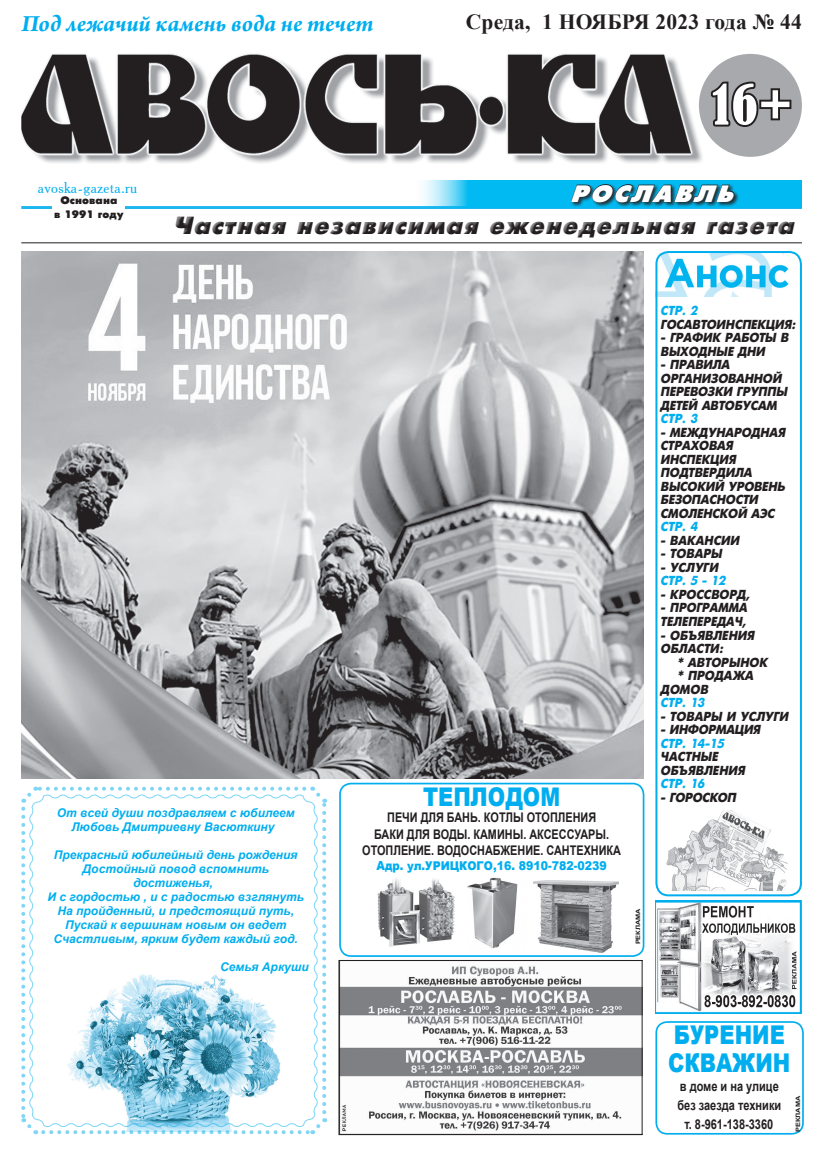
<style>
.page{position:relative;width:823px;height:1163px;background:#fff}
.page>*{position:absolute;margin:0;border:0;box-sizing:border-box;transform-origin:0 0}
.t1{font:condensed 51.8px "Bernard";color:#fff}
.t2{font:900 25.8px "Arial";color:#00aeef;scale:.81 1}
.t3{font:900 25.7px "Arial";color:#00aeef;scale:.82 1}
.t4{font:italic 24.7px "Futuris Extra C Bold";color:#231f20}
.t5{font:italic 700 24.5px "Arno Pro";color:#00aeef}
.t6{font:italic 23.5px "Futuris Extra C Bold";color:#fff}
.t7{font:700 21.5px "Times New Roman";letter-spacing:.01em;color:#231f20}
.t8{font:15.7px "Academy";letter-spacing:.02em;color:#00aeef}
.t9{font:700 13.5px "Arial";color:#231f20;scale:.81 1}
.t10{font:700 13.3px/16.4px "Arial";color:#231f20;text-align:center;scale:.82 1}
.Основной{font:italic 13px/13.5px "Futuris Extra C";color:#231f20;scale:.93 1}
.Основной-2{font:italic 13px "Futuris Extra C";color:#00aeef;scale:.93 1}
.Основной-3{font:italic 13px/13.5px "Futuris Extra C";color:#231f20;scale:.91 1}
.t11{font:900 12.1px "Arial";color:#00aeef;scale:.91 1}
.основной{font:italic 700 12px/14px "Arial";color:#00aeef;text-align:center}
.t12{font:10.8px "Futuris Extra C Bold";letter-spacing:.01em;color:#231f20}
.t13{font:700 6px "Arial";color:#231f20;scale:1.23 1}
.t14{font:700 6px "Arial";color:#231f20;scale:1.22 1}
.s1{font-size:12.5px}
</style>
<div class="page">
<img style="left:21px;top:251px;width:621px;height:527px">
<img style="left:658px;top:253px;width:142px;height:43px">
<img style="left:666px;top:810px;width:121px;height:80px">
<div style="left:655px;top:251px;width:146px;height:645px;border:2px solid #00aeef;border-radius:12px"></div>
<hr style="left:21px;top:242px;width:780px;height:1px;background:#231f20">
<img style="left:21px;top:54px;width:681px;height:109px">
<hr style="left:21px;top:206px;width:780px;height:3px;background:#00aeef">
<div style="left:52px;top:196px;width:73px;height:29px;background:#fff"></div>
<svg style="left:411px;top:180px;width:390px;height:27px;background:#27c4f3"></svg>
<div style="left:569px;top:183px;width:170px;height:24px;background:#231f20;opacity:.85"></div>
<svg style="left:569px;top:183px;width:165px;height:20px;background:#13627a"></svg>
<div style="left:698px;top:54px;width:103px;height:103px;background:#a8a9ad;border-radius:50%"></div>
<svg style="left:710px;top:81px;width:82px;height:46px"></svg>
<img style="left:341px;top:965px;width:298px;height:167px">
<div style="left:339px;top:960px;width:302px;height:174px;border:1px solid #231f20"></div>
<div style="left:655px;top:1020px;width:148px;height:114px;border:2px solid #00aeef;border-radius:11px"></div>
<img style="left:655px;top:900px;width:145px;height:113px">
<div style="left:339px;top:782px;width:305px;height:174px;border:2px solid #00aeef;border-radius:11px"></div>
<img style="left:467px;top:877px;width:51px;height:72px">
<img style="left:377px;top:878px;width:78px;height:69px">
<img style="left:533px;top:880px;width:85px;height:73px">
<svg style="left:21px;top:786px;width:306px;height:348px"></svg>
<svg style="left:28px;top:793px;width:290px;height:334px"></svg>
<p class="t5" style="left:21px;top:9px;width:353px">Под лежачий камень вода не течет</p>
<p class="t7" style="left:465px;top:7px;width:337px">Среда, 1 НОЯБРЯ 2023 года № 44</p>
<p class="t1" style="left:711px;top:75px;width:82px">16+</p>
<p class="t8" style="left:38px;top:178px;width:101px">avoska-gazeta.ru</p>
<p class="t12" style="left:60px;top:194px;width:59px">Основана</p>
<p class="t12" style="left:54px;top:208px;width:71px">в 1991 году</p>
<p class="t6" style="left:569px;top:181px;width:173px">РОСЛАВЛЬ</p>
<h3 class="t4" style="left:173px;top:212px;width:627px">Частная независимая еженедельная газета</h3>
<p class="основной" style="left:57px;top:806px;width:239px">От всей души поздравляем с юбилеем<br>Любовь Дмитриевну Васюткину</p>
<p class="основной" style="left:54px;top:848px;width:245px">Прекрасный юбилейный день рождения</p>
<p class="основной" style="left:83px;top:862px;width:188px">Достойный повод вспомнить достиженья,</p>
<p class="основной" style="left:47px;top:890px;width:258px">И с гордостью , и с радостью взглянуть</p>
<p class="основной" style="left:57px;top:904px;width:238px">На пройденный, и предстоящий путь,</p>
<p class="основной" style="left:65px;top:918px;width:223px">Пускай к вершинам новым он ведет</p>
<p class="основной" style="left:53px;top:932px;width:246px">Счастливым, ярким будет каждый год.</p>
<p class="основной" style="left:220px;top:960px;width:90px">Семья Аркуши</p>
<p class="t3" style="left:423px;top:778px;width:169px">ТЕПЛОДОМ</p>
<p class="t10" style="left:387px;top:809px;width:256px">ПЕЧИ ДЛЯ БАНЬ. КОТЛЫ ОТОПЛЕНИЯ</p>
<p class="t10" style="left:362px;top:826px;width:317px">БАКИ ДЛЯ ВОДЫ. КАМИНЫ. АКСЕССУАРЫ.<br>ОТОПЛЕНИЕ. ВОДОСНАБЖЕНИЕ. САНТЕХНИКА</p>
<p class="t11" style="left:376px;top:857px;width:254px"><span class="s1">Адр.</span> ул.УРИЦКОГО,16. 8910-782-0239</p>
<p class="t14" style="left:633px;top:944px;width:31px;rotate:-90deg">РЕКЛАМА</p>
<p class="Основной-2" style="left:660px;top:303px;width:44px">СТР. 2</p>
<p class="Основной" style="left:660px;top:317px;width:150px">ГОСАВТОИНСПЕКЦИЯ:</p>
<p class="Основной" style="left:660px;top:331px;width:142px">- ГРАФИК РАБОТЫ В<br>ВЫХОДНЫЕ ДНИ</p>
<p class="Основной" style="left:660px;top:358px;width:141px">- ПРАВИЛА<br>ОРГАНИЗОВАННОЙ<br>ПЕРЕВОЗКИ ГРУППЫ<br>ДЕТЕЙ АВТОБУСАМ</p>
<p class="Основной-2" style="left:660px;top:411px;width:44px">СТР. 3</p>
<p class="Основной" style="left:660px;top:425px;width:139px">- МЕЖДУНАРОДНАЯ<br>СТРАХОВАЯ<br>ИНСПЕКЦИЯ<br>ПОДТВЕРДИЛА<br>ВЫСОКИЙ УРОВЕНЬ<br>БЕЗОПАСНОСТИ<br>СМОЛЕНСКОЙ АЭС</p>
<p class="Основной-2" style="left:660px;top:519px;width:44px">СТР. 4</p>
<p class="Основной" style="left:660px;top:533px;width:89px">- ВАКАНСИИ</p>
<p class="Основной" style="left:660px;top:547px;width:71px">- ТОВАРЫ</p>
<p class="Основной" style="left:660px;top:560px;width:66px">- УСЛУГИ</p>
<p class="Основной-2" style="left:660px;top:573px;width:74px">СТР. 5 - 12</p>
<p class="Основной" style="left:660px;top:587px;width:100px">- КРОССВОРД,</p>
<p class="Основной-3" style="left:660px;top:601px;width:100px">- ПРОГРАММА<br>ТЕЛЕПЕРЕДАЧ,</p>
<p class="Основной" style="left:660px;top:628px;width:105px">- ОБЪЯВЛЕНИЯ<br>ОБЛАСТИ:</p>
<p class="Основной" style="left:677px;top:655px;width:101px">* АВТОРЫНОК</p>
<p class="Основной" style="left:677px;top:668px;width:86px">* ПРОДАЖА</p>
<p class="Основной" style="left:660px;top:682px;width:55px">ДОМОВ</p>
<p class="Основной-2" style="left:660px;top:695px;width:52px">СТР. 13</p>
<p class="Основной" style="left:660px;top:709px;width:142px">- ТОВАРЫ И УСЛУГИ</p>
<p class="Основной" style="left:660px;top:722px;width:112px">- ИНФОРМАЦИЯ</p>
<p class="Основной-2" style="left:660px;top:735px;width:73px">СТР. 14-15</p>
<p class="Основной" style="left:660px;top:749px;width:66px">ЧАСТНЫЕ</p>
<p class="Основной" style="left:660px;top:763px;width:95px">ОБЪЯВЛЕНИЯ</p>
<p class="Основной-2" style="left:660px;top:776px;width:52px">СТР. 16</p>
<p class="Основной" style="left:660px;top:790px;width:86px">- ГОРОСКОП</p>
<p class="t2" style="left:673px;top:1016px;width:138px">БУРЕНИЕ</p>
<p class="t2" style="left:667px;top:1043px;width:152px">СКВАЖИН</p>
<p class="t9" style="left:679px;top:1076px;width:124px">в доме и на улице</p>
<p class="t9" style="left:677px;top:1095px;width:130px">без заезда техники</p>
<p class="t9" style="left:684px;top:1114px;width:111px">т. 8-961-138-3360</p>
<p class="t13" style="left:793px;top:1131px;width:31px;rotate:-90deg">РЕКЛАМА</p>
</div>
